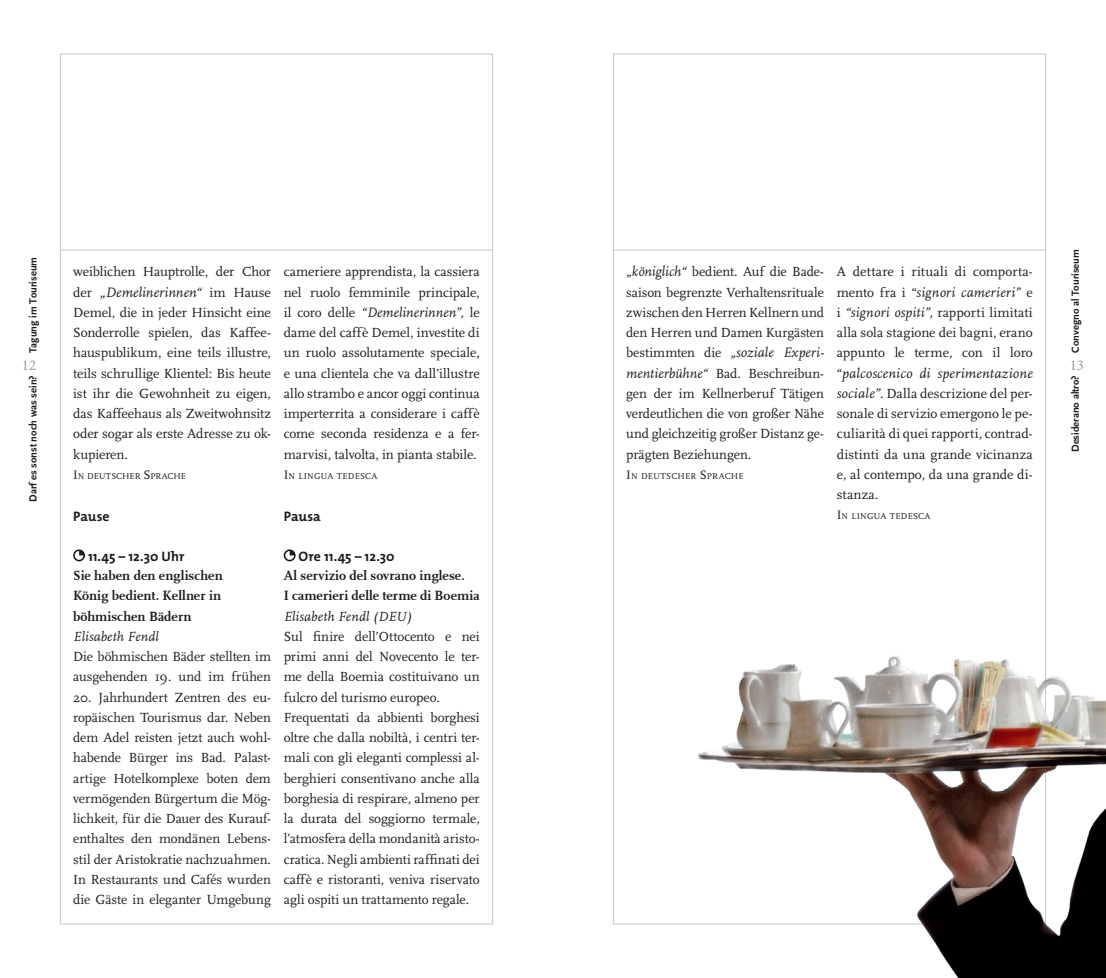
<style>
.page{position:relative;width:1106px;height:978px;background:#fff}
.page>*{position:absolute;margin:0;border:0;box-sizing:border-box;transform-origin:0 0}
.t1{font:15px "Minion MM 367 585 10";color:#98989c}
.t2{font:italic 14.25px "FF Scala";letter-spacing:.01em;color:#1b1c20}
.t3{font:13.8px/20.2px "FF Scala";letter-spacing:-.005em;color:#1b1c20;text-align:justify}
.t4{font:700 13.8px/20.2px "FF Scala";letter-spacing:.005em;color:#1b1c20}
.t5{font:700 13.8px "The Mix";color:#1b1c20}
.t6{font:italic 13.8px "FF Scala";letter-spacing:.01em;color:#1b1c20}
.t7{font:13.8px "FF Scala";letter-spacing:.015em;color:#1b1c20}
.t8{font:700 10.5px "Scala Sans";color:#1b1c20}
.t9{font:8.85px "FF Scala";letter-spacing:.015em;color:#1b1c20}
.t10{font:8.85px "FF Scala";letter-spacing:-.01em;color:#1b1c20}
.s1{font-style:normal;font-size:13.8px}
.s2{font-size:12.75px}
.s3{font-style:italic;font-size:14.25px}
</style>
<div class="page">
<hr style="left:60px;top:250px;width:432px;height:1px;background:#c3c6c8">
<hr style="left:613px;top:250px;width:432px;height:1px;background:#c3c6c8">
<div style="left:73px;top:549px;width:12px;height:12px;border:2px solid #141012;border-radius:50%"></div>
<svg style="left:79px;top:550px;width:5px;height:5px"></svg>
<div style="left:284px;top:549px;width:11px;height:12px;border:2px solid #141012;border-radius:50%"></div>
<svg style="left:290px;top:550px;width:4px;height:5px"></svg>
<img style="left:688px;top:583px;width:418px;height:395px">
<p class="t8" style="left:27px;top:353px;width:98px;rotate:-90deg">Tagung im Touriseum</p>
<p class="t1" style="left:22px;top:357px;width:16px">12</p>
<p class="t8" style="left:27px;top:502px;width:128px;rotate:-90deg">Darf es sonst noch was sein?</p>
<p class="t3" style="left:73px;top:262px;width:199px">weiblichen Hauptrolle, der Chor</p>
<p class="t2" style="left:73px;top:285px;width:199px"><span class="s1">der</span> „Demelinerinnen“ <span class="s1">im Hause</span></p>
<p class="t3" style="left:73px;top:302px;width:199px">Demel, die in jeder Hinsicht eine Sonderrolle spielen, das Kaffee&shy;hauspublikum, eine teils illustre, teils schrullige Klientel: Bis heute ist ihr die Gewohnheit zu eigen, das Kaffeehaus als Zweitwohnsitz oder sogar als erste Adresse zu ok&shy;kupieren.</p>
<p class="t10" style="left:73px;top:471px;width:114px"><span class="s2">I</span>N DEUTSCHER <span class="s2">S</span>PRACHE</p>
<p class="t5" style="left:73px;top:505px;width:38px">Pause</p>
<p class="t5" style="left:88px;top:545px;width:98px">11.45 – 12.30 Uhr</p>
<p class="t4" style="left:73px;top:566px;width:151px">Sie haben den englischen<br>König bedient. Kellner in böhmischen Bädern</p>
<p class="t6" style="left:73px;top:629px;width:87px">Elisabeth Fendl</p>
<p class="t3" style="left:73px;top:647px;width:199px">Die böhmischen Bäder stellten im ausgehenden 19. und im frühen</p>
<p class="t3" style="left:73px;top:687px;width:199px">20. Jahrhundert Zentren des eu&shy;ropäischen Tourismus dar. Neben dem Adel reisten jetzt auch wohl&shy;habende Bürger ins Bad. Palast&shy;artige Hotelkomplexe boten dem vermögenden Bürgertum die Mög&shy;lichkeit, für die Dauer des Kurauf&shy;enthaltes den mondänen Lebens&shy;stil der Aristokratie nachzuahmen.<br>In Restaurants und Cafés wurden die Gäste in eleganter Umgebung</p>
<p class="t3" style="left:284px;top:262px;width:197px">cameriere apprendista, la cassiera nel ruolo femminile principale,</p>
<p class="t2" style="left:284px;top:305px;width:197px"><span class="s1">il coro delle</span> “Demelinerinnen”, <span class="s1">le</span></p>
<p class="t3" style="left:284px;top:323px;width:197px">dame del caffè Demel, investite di un ruolo assolutamente speciale, e una clientela che va dall’illustre allo strambo e ancor oggi continua imperterrita a considerare i caffè come seconda residenza e a fer&shy;marvisi, talvolta, in pianta stabile.</p>
<p class="t9" style="left:284px;top:471px;width:95px"><span class="s2">I</span>N LINGUA TEDESCA</p>
<p class="t5" style="left:284px;top:505px;width:39px">Pausa</p>
<p class="t5" style="left:298px;top:545px;width:97px">Ore 11.45 – 12.30</p>
<p class="t4" style="left:284px;top:566px;width:197px">Al servizio del sovrano inglese.<br>I camerieri delle terme di Boemia</p>
<p class="t6" style="left:284px;top:609px;width:130px">Elisabeth Fendl (DEU)</p>
<p class="t3" style="left:284px;top:626px;width:197px;text-align:left">Sul finire dell’Ottocento e nei primi anni del Novecento le ter&shy;me della Boemia costituivano un fulcro del turismo europeo.<br>Frequentati da abbienti borghesi oltre che dalla nobiltà, i centri ter&shy;mali con gli eleganti complessi al&shy;berghieri consentivano anche alla borghesia di respirare, almeno per la durata del soggiorno termale, l’atmosfera della mondanità aristo&shy;cratica. Negli ambienti raffinati dei caffè e ristoranti, veniva riservato agli ospiti un trattamento regale.</p>
<p class="t3" style="left:626px;top:262px;width:199px"><span class="s3">„königlich“</span> bedient. Auf die Bade&shy;saison begrenzte Verhaltensrituale zwischen den Herren Kellnern und den Herren und Damen Kurgästen</p>
<p class="t2" style="left:626px;top:345px;width:199px"><span class="s1">bestimmten die</span> „soziale Experi-</p>
<p class="t3" style="left:626px;top:363px;width:199px"><span class="s3">mentierbühne“</span> Bad. Beschreibun&shy;gen der im Kellnerberuf Tätigen verdeutlichen die von großer Nähe und gleichzeitig großer Distanz ge&shy;prägten Beziehungen.</p>
<p class="t9" style="left:626px;top:471px;width:119px"><span class="s2">I</span>N DEUTSCHER <span class="s2">S</span>PRACHE</p>
<p class="t7" style="left:836px;top:264px;width:197px">A dettare i rituali di comporta-</p>
<p class="t2" style="left:836px;top:285px;width:197px"><span class="s1">mento fra i “</span>signori camerieri” <span class="s1">e</span></p>
<p class="t3" style="left:836px;top:302px;width:197px">i <span class="s3">“signori ospiti”,</span> rapporti limitati alla sola stagione dei bagni, erano appunto le terme, con il loro</p>
<p class="t2" style="left:836px;top:366px;width:197px"><span class="s1">“</span>palcoscenico di sperimentazione</p>
<p class="t3" style="left:836px;top:383px;width:197px"><span class="s3">sociale”</span>. Dalla descrizione del per&shy;sonale di servizio emergono le pe&shy;culiarità di quei rapporti, contrad&shy;distinti da una grande vicinanza e, al contempo, da una grande di&shy;stanza.</p>
<p class="t9" style="left:836px;top:512px;width:95px"><span class="s2">I</span>N LINGUA TEDESCA</p>
<p class="t8" style="left:1069px;top:353px;width:105px;rotate:-90deg">Convegno al Touriseum</p>
<p class="t1" style="left:1069px;top:357px;width:16px">13</p>
<p class="t8" style="left:1069px;top:452px;width:78px;rotate:-90deg">Desiderano altro?</p>
</div>
